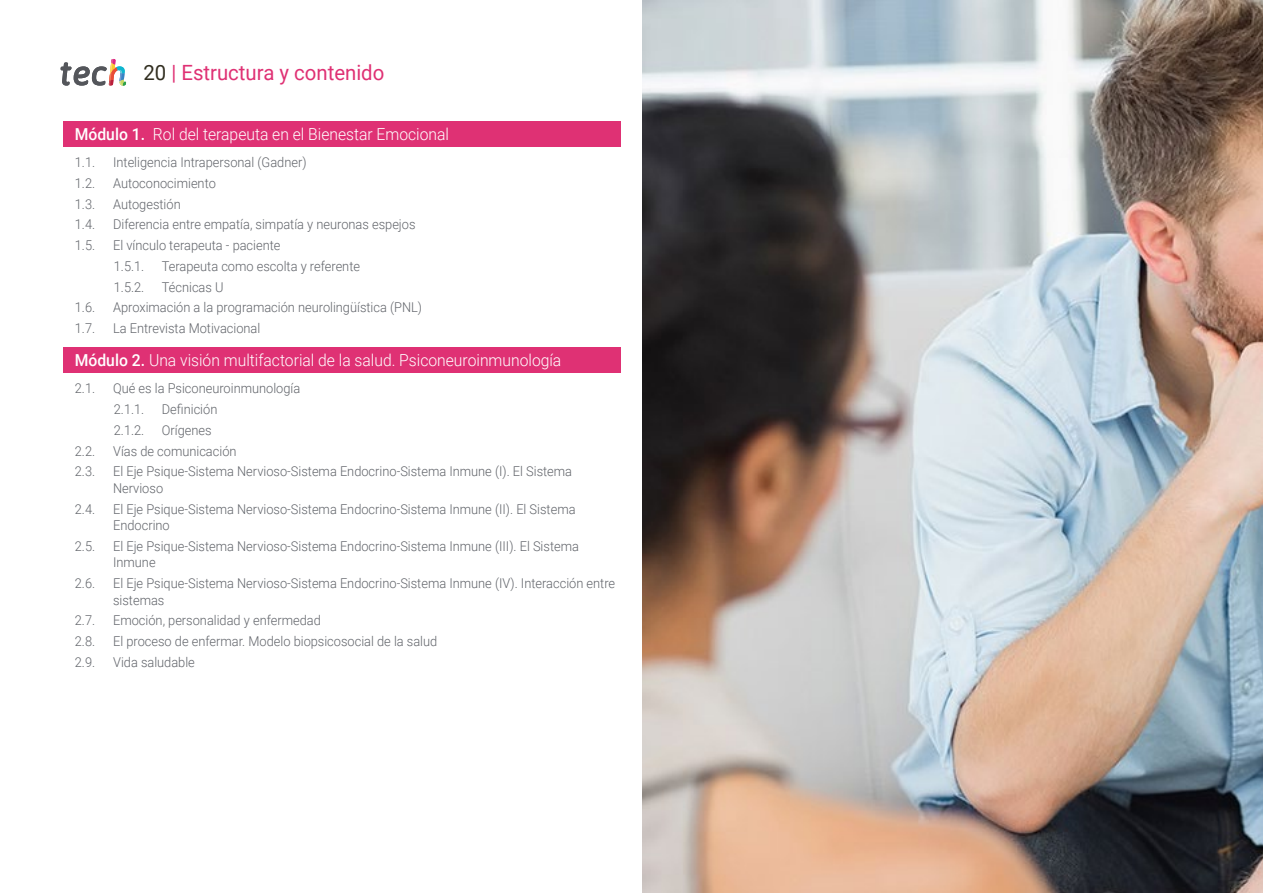
<style>
.page{position:relative;width:1263px;height:893px;background:#fff}
.page>*{position:absolute;margin:0;border:0;box-sizing:border-box;transform-origin:0 0}
.t1{font:21px "Roboto";color:#df3174}
.t2{font:300 16.5px "Roboto";color:#fff;scale:.95 1}
.t3{font:300 13.5px/16.5px "Roboto";color:#61646a;scale:.95 1}
.s1{color:#312e20}
.s2{font-weight:500}
</style>
<div class="page">
<img style="left:642px;top:0;width:621px;height:893px">
<div style="left:64px;top:121px;width:557px;height:25px;background:#df3174"></div>
<div style="left:64px;top:347px;width:557px;height:25px;background:#df3174"></div>
<svg style="left:61px;top:59px;width:65px;height:27px"></svg>
<h1 class="t1" style="left:144px;top:57px;width:242px"><span class="s1">20</span> | Estructura y contenido</h1>
<p class="t2" style="left:75px;top:123px;width:395px"><span class="s2">Módulo 1.</span> Rol del terapeuta en el Bienestar Emocional</p>
<p class="t3" style="left:75px;top:154px;width:23px">1.1.</p>
<p class="t3" style="left:113px;top:154px;width:205px">Inteligencia Intrapersonal (Gadner)</p>
<p class="t3" style="left:75px;top:174px;width:23px">1.2.</p>
<p class="t3" style="left:113px;top:174px;width:110px">Autoconocimiento</p>
<p class="t3" style="left:75px;top:195px;width:23px">1.3.</p>
<p class="t3" style="left:113px;top:195px;width:73px">Autogestión</p>
<p class="t3" style="left:75px;top:216px;width:23px">1.4.</p>
<p class="t3" style="left:113px;top:216px;width:320px">Diferencia entre empatía, simpatía y neuronas espejos</p>
<p class="t3" style="left:75px;top:237px;width:23px">1.5.</p>
<p class="t3" style="left:113px;top:234px;width:178px;line-height:20.7px">El vínculo terapeuta - paciente<br>1.5.1.</p>
<p class="t3" style="left:162px;top:257px;width:210px">Terapeuta como escolta y referente</p>
<p class="t3" style="left:114px;top:278px;width:34px">1.5.2.</p>
<p class="t3" style="left:162px;top:278px;width:66px">Técnicas U</p>
<p class="t3" style="left:75px;top:299px;width:23px">1.6.</p>
<p class="t3" style="left:113px;top:299px;width:327px">Aproximación a la programación neurolingüística (PNL)</p>
<p class="t3" style="left:75px;top:320px;width:23px">1.7.</p>
<p class="t3" style="left:113px;top:320px;width:156px">La Entrevista Motivacional</p>
<p class="t2" style="left:75px;top:349px;width:514px"><span class="s2">Módulo 2.</span> Una visión multifactorial de la salud. Psiconeuroinmunología</p>
<p class="t3" style="left:75px;top:380px;width:23px">2.1.</p>
<p class="t3" style="left:113px;top:378px;width:199px;line-height:20.7px">Qué es la Psiconeuroinmunología<br>2.1.1.</p>
<p class="t3" style="left:162px;top:401px;width:60px">Definición</p>
<p class="t3" style="left:114px;top:421px;width:34px">2.1.2.</p>
<p class="t3" style="left:162px;top:421px;width:54px">Orígenes</p>
<p class="t3" style="left:75px;top:442px;width:23px">2.2.</p>
<p class="t3" style="left:113px;top:442px;width:131px">Vías de comunicación</p>
<p class="t3" style="left:75px;top:463px;width:23px">2.3.</p>
<p class="t3" style="left:113px;top:463px;width:485px">El Eje Psique-Sistema Nervioso-Sistema Endocrino-Sistema Inmune (I). El Sistema<br>Nervioso</p>
<p class="t3" style="left:75px;top:500px;width:23px">2.4.</p>
<p class="t3" style="left:113px;top:500px;width:488px">El Eje Psique-Sistema Nervioso-Sistema Endocrino-Sistema Inmune (II). El Sistema<br>Endocrino</p>
<p class="t3" style="left:75px;top:537px;width:23px">2.5.</p>
<p class="t3" style="left:113px;top:537px;width:492px">El Eje Psique-Sistema Nervioso-Sistema Endocrino-Sistema Inmune (III). El Sistema<br>Inmune</p>
<p class="t3" style="left:75px;top:575px;width:23px">2.6.</p>
<p class="t3" style="left:113px;top:575px;width:530px">El Eje Psique-Sistema Nervioso-Sistema Endocrino-Sistema Inmune (IV). Interacción entre sistemas</p>
<p class="t3" style="left:75px;top:612px;width:23px">2.7.</p>
<p class="t3" style="left:113px;top:612px;width:220px">Emoción, personalidad y enfermedad</p>
<p class="t3" style="left:75px;top:633px;width:23px">2.8.</p>
<p class="t3" style="left:113px;top:633px;width:343px">El proceso de enfermar. Modelo biopsicosocial de la salud</p>
<p class="t3" style="left:75px;top:653px;width:23px">2.9.</p>
<p class="t3" style="left:113px;top:653px;width:88px">Vida saludable</p>
</div>
